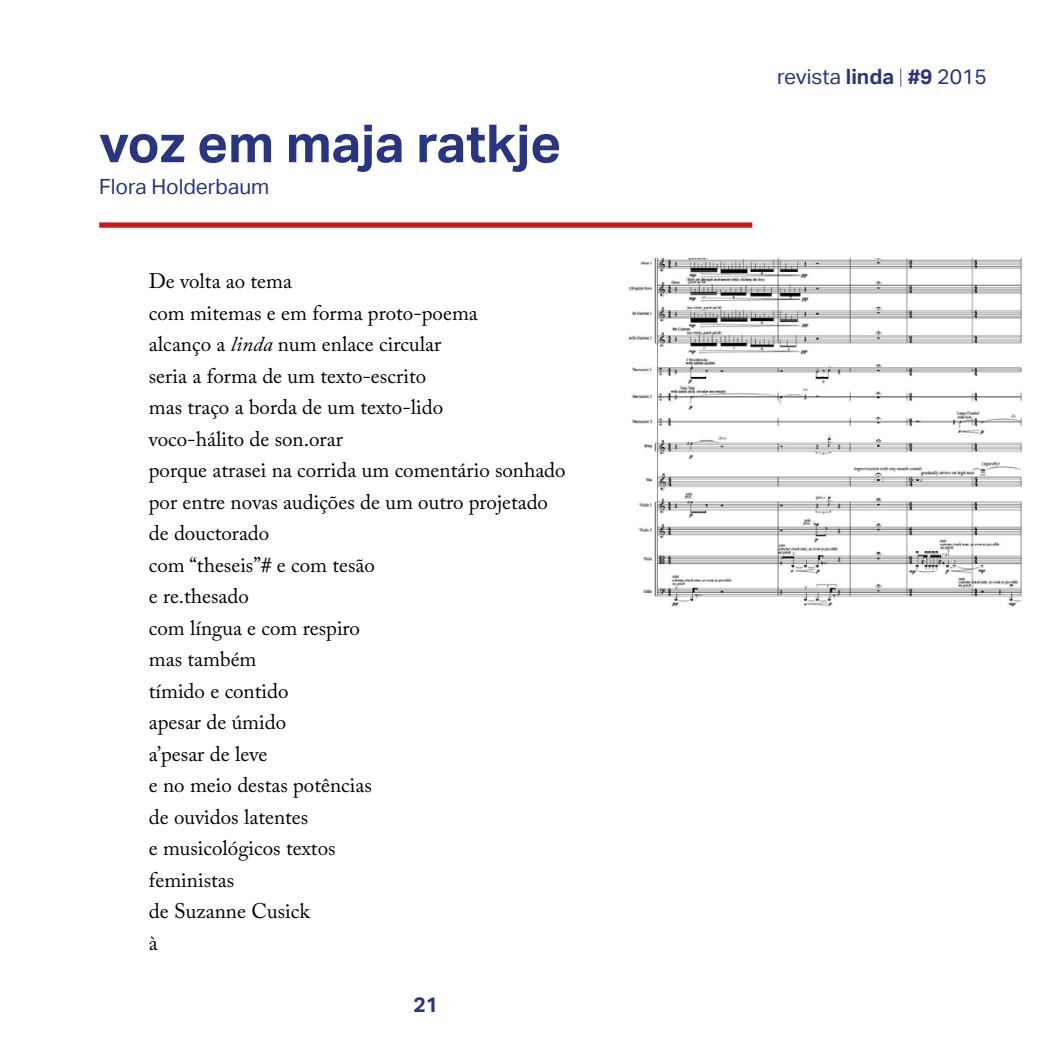
<style>
.page{position:relative;width:1050px;height:1050px;background:#fff}
.page>*{position:absolute;margin:0;border:0;box-sizing:border-box;transform-origin:0 0}
.título{font:700 52.5px "Aktiv Grotesk";color:#283583}
.corpo_de_texto{font:21px "Adobe Caslon Pro";color:#000}
.autor{font:21px "Aktiv Grotesk";color:#283583}
.t1{font:700 21px "Aktiv Grotesk";color:#283583}
.s1{font-style:italic}
.s2{font-weight:700}
.s3{font-weight:100}
</style>
<div class="page">
<img style="left:629px;top:258px;width:393px;height:349px">
<div style="left:99px;top:222px;width:653px;height:6px;background:#cd171a"></div>
<p class="título" style="left:99px;top:113px;width:463px">voz em maja ratkje</p>
<p class="autor" style="left:99px;top:174px;width:172px">Flora Holderbaum</p>
<p class="corpo_de_texto" style="left:149px;top:269px;width:145px">De volta ao tema</p>
<p class="corpo_de_texto" style="left:149px;top:300px;width:331px">com mitemas e em forma proto-poema</p>
<p class="corpo_de_texto" style="left:149px;top:332px;width:294px">alcanço a <span class="s1">linda</span> num enlace circular</p>
<p class="corpo_de_texto" style="left:149px;top:363px;width:279px">seria a forma de um texto-escrito</p>
<p class="corpo_de_texto" style="left:149px;top:395px;width:296px">mas traço a borda de um texto-lido</p>
<p class="corpo_de_texto" style="left:149px;top:426px;width:196px">voco-hálito de son.orar</p>
<p class="corpo_de_texto" style="left:149px;top:458px;width:418px">porque atrasei na corrida um comentário sonhado</p>
<p class="corpo_de_texto" style="left:149px;top:489px;width:401px">por entre novas audições de um outro projetado</p>
<p class="corpo_de_texto" style="left:149px;top:521px;width:122px">de douctorado</p>
<p class="corpo_de_texto" style="left:149px;top:552px;width:227px">com “theseis”# e com tesão</p>
<p class="corpo_de_texto" style="left:149px;top:584px;width:102px">e re.thesado</p>
<p class="corpo_de_texto" style="left:149px;top:615px;width:213px">com língua e com respiro</p>
<p class="corpo_de_texto" style="left:149px;top:647px;width:109px">mas também</p>
<p class="corpo_de_texto" style="left:149px;top:678px;width:141px">tímido e contido</p>
<p class="corpo_de_texto" style="left:149px;top:710px;width:139px">apesar de úmido</p>
<p class="corpo_de_texto" style="left:149px;top:741px;width:120px">a’pesar de leve</p>
<p class="corpo_de_texto" style="left:149px;top:773px;width:225px">e no meio destas potências</p>
<p class="corpo_de_texto" style="left:149px;top:804px;width:161px">de ouvidos latentes</p>
<p class="corpo_de_texto" style="left:149px;top:836px;width:188px">e musicológicos textos</p>
<p class="corpo_de_texto" style="left:149px;top:867px;width:87px">feministas</p>
<p class="corpo_de_texto" style="left:149px;top:899px;width:163px">de Suzanne Cusick</p>
<p class="corpo_de_texto" style="left:149px;top:930px;width:10px">à</p>
<p class="t1" style="left:413px;top:993px;width:26px">21</p>
<p class="autor" style="left:777px;top:65px;width:211px">revista <span class="s2">linda</span> <span class="s3">|</span> <span class="s2">#9</span> 2015</p>
</div>
